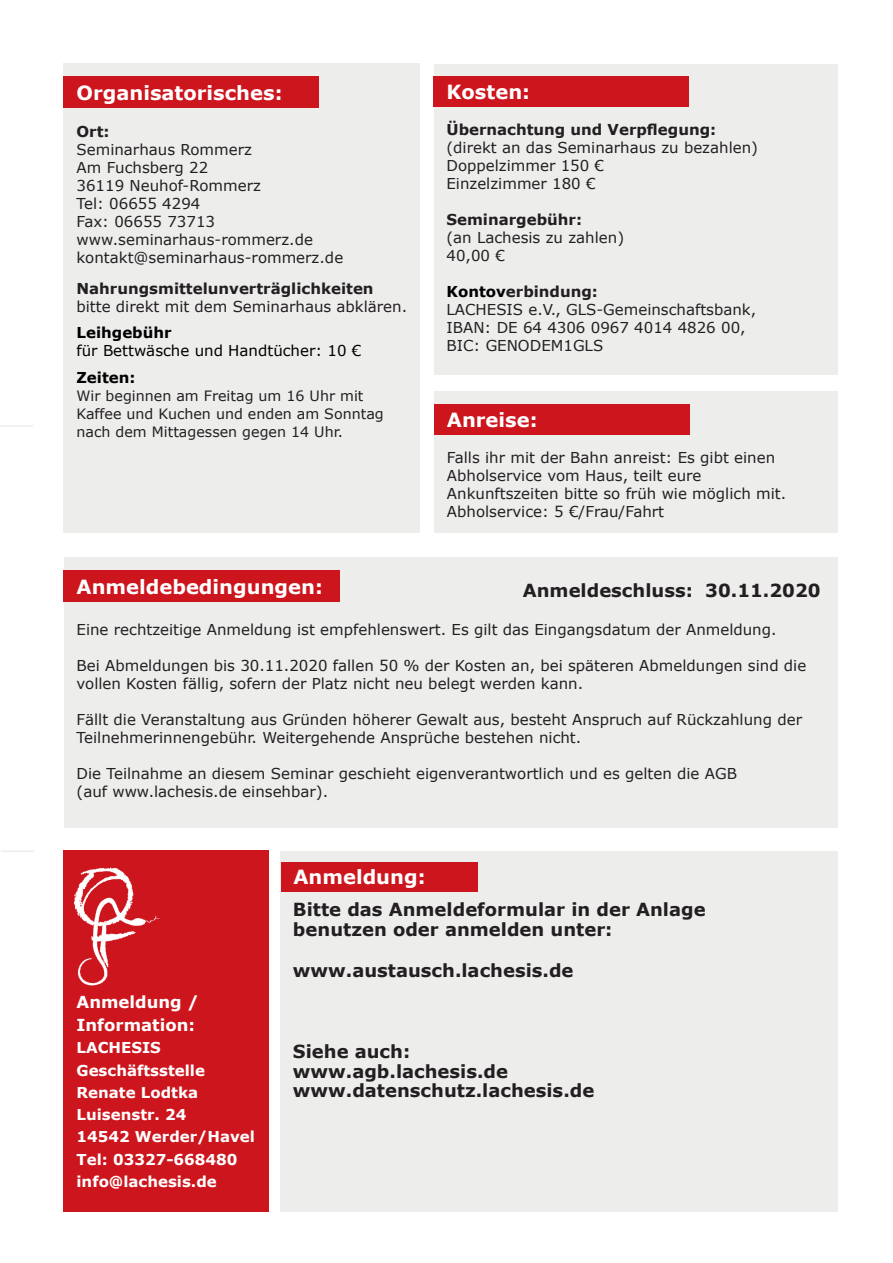
<style>
.page{position:relative;width:893px;height:1263px;background:#fff}
.page>*{position:absolute;margin:0;border:0;box-sizing:border-box;transform-origin:0 0}
.t1{font:700 19.5px "Verdana";color:#fff}
.t2{font:700 18px/19.5px "Verdana";color:#231f20}
.t3{font:700 16.5px/23.4px "Verdana";color:#fff}
.t4{font:15px/18px "Verdana";color:#231f20}
.t5{font:700 15px/22.2px "Verdana";color:#fff}
.t6{font:700 15px "Verdana";color:#231f20}
.t7{font:15px "Verdana";color:#000}
.t8{font:700 15px "Verdana";color:#000}
.t9{font:14.25px/18px "Verdana";color:#231f20}
.s1{font-weight:700;color:#000}
.s2{font-weight:700}
</style>
<div class="page">
<div style="left:64px;top:557px;width:774px;height:270px;background:#ededec"></div>
<hr style="left:0;top:425px;width:33px;height:2px;background:#ededec">
<hr style="left:1px;top:850px;width:33px;height:2px;background:#ededec">
<div style="left:64px;top:570px;width:276px;height:32px;background:#cd151d"></div>
<div style="left:280px;top:851px;width:558px;height:361px;background:#ededec"></div>
<div style="left:281px;top:862px;width:196px;height:30px;background:#cd151d"></div>
<div style="left:64px;top:850px;width:205px;height:362px;background:#cd151d"></div>
<img style="left:75px;top:867px;width:86px;height:119px">
<div style="left:434px;top:64px;width:403px;height:310px;background:#ededec"></div>
<div style="left:434px;top:391px;width:404px;height:142px;background:#ededec"></div>
<div style="left:434px;top:76px;width:255px;height:30px;background:#cd151d"></div>
<div style="left:434px;top:404px;width:255px;height:30px;background:#cd151d"></div>
<div style="left:64px;top:64px;width:356px;height:469px;background:#ededec"></div>
<div style="left:64px;top:77px;width:255px;height:31px;background:#cd151d"></div>
<h1 class="t1" style="left:77px;top:79px;width:207px">Organisatorisches:</h1>
<h1 class="t1" style="left:446px;top:78px;width:85px">Kosten:</h1>
<p class="t6" style="left:77px;top:121px;width:35px">Ort:</p>
<p class="t4" style="left:77px;top:140px;width:268px">Seminarhaus Rommerz<br>Am Fuchsberg 22<br>36119 Neuhof-Rommerz<br>Tel: 06655 4294<br>Fax: 06655 73713 www.seminarhaus-rommerz.de kontakt@seminarhaus-rommerz.de</p>
<p class="t6" style="left:77px;top:278px;width:299px">Nahrungsmittelunverträglichkeiten</p>
<p class="t4" style="left:77px;top:297px;width:332px">bitte direkt mit dem Seminarhaus abklären.</p>
<p class="t8" style="left:77px;top:322px;width:97px">Leihgebühr</p>
<p class="t7" style="left:77px;top:340px;width:286px">für Bettwäsche und Handtücher: 10 €</p>
<p class="t8" style="left:77px;top:367px;width:60px">Zeiten:</p>
<p class="t9" style="left:77px;top:386px;width:309px">Wir beginnen am Freitag um 16 Uhr mit<br>Kaffee und Kuchen und enden am Sonntag nach dem Mittagessen gegen 14 Uhr.</p>
<p class="t6" style="left:446px;top:119px;width:271px">Übernachtung und Verpflegung:</p>
<p class="t4" style="left:446px;top:138px;width:313px">(direkt an das Seminarhaus zu bezahlen)<br>Doppelzimmer 150 €<br>Einzelzimmer 180 €</p>
<p class="t6" style="left:446px;top:209px;width:137px">Seminargebühr:</p>
<p class="t4" style="left:446px;top:228px;width:179px">(an Lachesis zu zahlen)<br>40,00 €</p>
<p class="t4" style="left:446px;top:282px;width:311px"><span class="s1">Kontov</span><span class="s2">erbindung:<br></span>LACHESIS e.V., GLS-Gemeinschaftsbank,<br>IBAN: DE 64 4306 0967 4014 4826 00,<br>BIC: GENODEM1GLS</p>
<h1 class="t1" style="left:447px;top:406px;width:92px">Anreise:</h1>
<p class="t4" style="left:447px;top:448px;width:341px">Falls ihr mit der Bahn anreist: Es gibt einen Abholservice vom Haus, teilt eure Ankunftszeiten bitte so früh wie möglich mit.<br>Abholservice: 5 €/Frau/Fahrt</p>
<h1 class="t1" style="left:77px;top:573px;width:248px">Anmeldebedingungen:</h1>
<p class="t2" style="left:523px;top:580px;width:299px">Anmeldeschluss: 30.11.2020</p>
<p class="t4" style="left:77px;top:621px;width:702px">Eine rechtzeitige Anmeldung ist empfehlenswert. Es gilt das Eingangsdatum der Anmeldung.</p>
<p class="t4" style="left:77px;top:657px;width:731px">Bei Abmeldungen bis 30.11.2020 fallen 50 % der Kosten an, bei späteren Abmeldungen sind die vollen Kosten fällig, sofern der Platz nicht neu belegt werden kann.</p>
<p class="t4" style="left:77px;top:711px;width:727px">Fällt die Veranstaltung aus Grü nden höherer Gewalt aus, besteht Anspruch auf Rückzahlung der<br>Teilnehmerinnengebü hr. Weitergehende Ansprüche bestehen nicht.</p>
<p class="t4" style="left:77px;top:765px;width:662px">Die Teilnahme an diesem Seminar geschieht eigenverantwortlich und es gelten die AGB (auf www.lachesis.de einsehbar).</p>
<h1 class="t1" style="left:293px;top:863px;width:134px">Anmeldung:</h1>
<p class="t3" style="left:77px;top:990px;width:124px">Anmeldung /<br>Information:</p>
<p class="t5" style="left:77px;top:1036px;width:180px">LACHESIS<br>Geschäftsstelle<br>Renate Lodtka<br>Luisenstr. 24<br>14542 Werder/Havel<br>Tel: 03327-668480 info@lachesis.de</p>
<p class="t2" style="left:293px;top:899px;width:414px">Bitte das Anmeldeformular in der Anlage benutzen oder anmelden unter:</p>
<p class="t2" style="left:293px;top:960px;width:282px">www.austausch.lachesis.de</p>
<p class="t2" style="left:293px;top:1041px;width:303px">Siehe auch: www.agb.lachesis.de www.datenschutz.lachesis.de</p>
</div>
